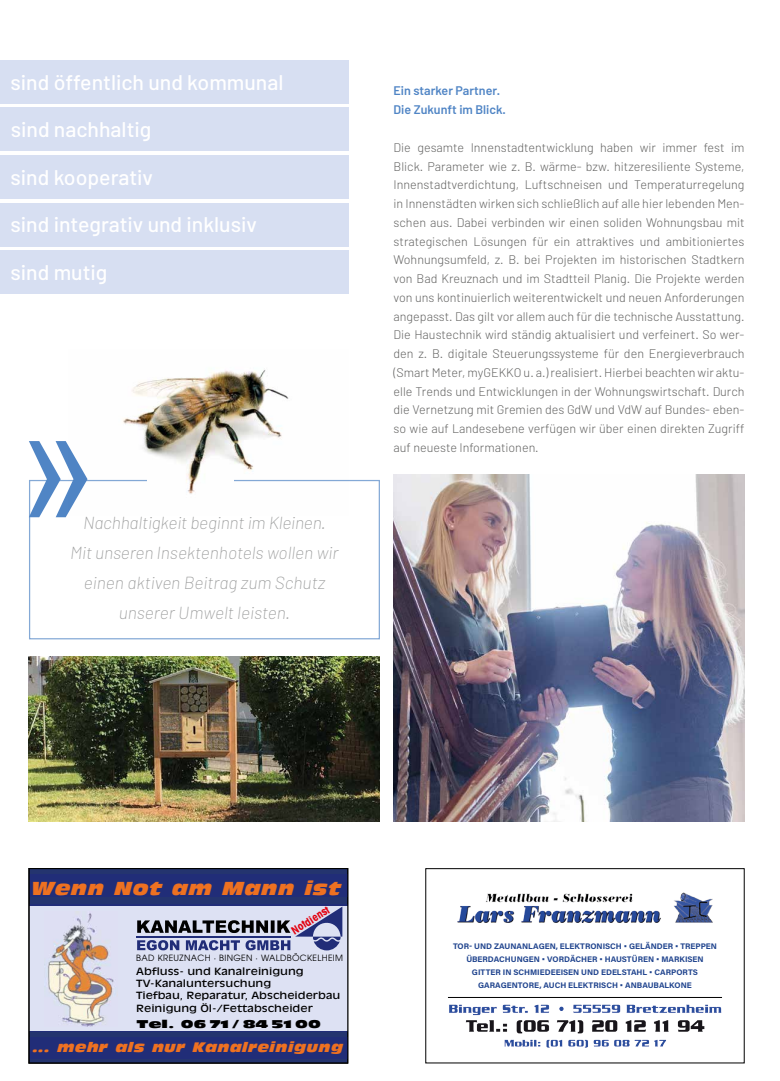
<style>
.page{position:relative;width:780px;height:1081px;background:#fff}
.page>*{position:absolute;margin:0;border:0;box-sizing:border-box;transform-origin:0 0}
.t1{font:171px "Arial Narrow";color:#5085c5}
.t2{font:500 21.25px "Barlow";color:#fff}
.t3{font:italic 18.38px "Antique Olive LT Nord";letter-spacing:.04em;color:#ee7121}
.t4{font:italic 200 17.5px/30px "Barlow";color:#9c9d9d;text-align:center}
.t5{font:italic 13.5px "Antique Olive LT Nord";letter-spacing:.04em;color:#ee7121}
.t6{font:300 12.5px/18.8px "Barlow";color:#636362;text-align:justify}
.t7{font:600 12.5px/18.8px "Barlow";color:#5085c5}
.t8{font:11px "Antique Olive LT Nord";color:#000;scale:1.3 1}
.t9{font:700 condensed 11px "Avant Garde LT";color:#e3000f}
.t10{font:9.75px/11.8px "Antique Olive LT";color:#000;scale:1.2 1}
.t11{font:8.62px "Avant Garde LT";letter-spacing:.04em;color:#000}
.t12{font:8.12px/13.1px "Acumin Variable Concept";color:#20448e;text-align:center}
</style>
<div class="page">
<div style="left:29px;top:480px;width:351px;height:159px;background:#fff;border:1px solid #5085c5"></div>
<div style="left:29px;top:868px;width:319px;height:195px;background:#24346f"></div>
<div style="left:29px;top:874px;width:319px;height:23px;background:#212d78"></div>
<div style="left:30px;top:1037px;width:318px;height:22px;background:#212d78"></div>
<div style="left:29px;top:904px;width:319px;height:128px;background:#212d78"></div>
<div style="left:29px;top:906px;width:319px;height:125px;background:#dde1f3"></div>
<img style="left:44px;top:911px;width:70px;height:116px">
<svg style="left:137px;top:907px;width:205px;height:43px"></svg>
<div style="left:29px;top:868px;width:319px;height:195px;border:1px solid #000"></div>
<img style="left:458px;top:893px;width:254px;height:30px">
<img style="left:449px;top:1004px;width:273px;height:44px">
<hr style="left:448px;top:997px;width:274px;height:1px;background:#000">
<div style="left:425px;top:868px;width:319px;height:195px;border:1px solid #000"></div>
<img style="left:393px;top:475px;width:351px;height:346px">
<div style="left:0;top:60px;width:348px;height:43px;background:#d7dff2"></div>
<div style="left:0;top:108px;width:348px;height:43px;background:#d7dff2"></div>
<div style="left:0;top:156px;width:348px;height:43px;background:#d7dff2"></div>
<div style="left:0;top:203px;width:348px;height:43px;background:#d7dff2"></div>
<div style="left:0;top:250px;width:348px;height:44px;background:#d7dff2"></div>
<img style="left:29px;top:656px;width:350px;height:165px">
<img style="left:68px;top:370px;width:280px;height:124px">
<h2 class="t2" style="left:11px;top:69px;width:274px">sind öffentlich und kommunal</h2>
<h2 class="t2" style="left:11px;top:116px;width:142px">sind nachhaltig</h2>
<h2 class="t2" style="left:11px;top:164px;width:144px">sind kooperativ</h2>
<h2 class="t2" style="left:11px;top:211px;width:248px">sind integrativ und inklusiv</h2>
<h2 class="t2" style="left:11px;top:259px;width:98px">sind mutig</h2>
<h1 class="t1" style="left:19px;top:337px;width:79px">»</h1>
<h3 class="t4" style="left:70px;top:507px;width:270px">Nachhaltigkeit beginnt im Kleinen.<br>Mit unseren Insektenhotels wollen wir einen aktiven Beitrag zum Schutz unserer Umwelt leisten.</h3>
<p class="t7" style="left:393px;top:81px;width:114px">Ein starker Partner.<br>Die Zukunft im Blick.</p>
<p class="t6" style="left:393px;top:138px;width:352px">Die gesamte Innenstadtentwicklung haben wir immer fest im Blick. Parameter wie z. B. wärme- bzw. hitzeresiliente Systeme, Innenstadtverdichtung, Luftschneisen und Temperaturregelung in Innenstädten wirken sich schließlich auf alle hier lebenden Men&shy;schen aus. Dabei verbinden wir einen soliden Wohnungsbau mit strategischen Lösungen für ein attraktives und ambitioniertes Wohnungsumfeld, z. B. bei Projekten im historischen Stadtkern von Bad Kreuznach und im Stadtteil Planig. Die Projekte werden von uns kontinuierlich weiterentwickelt und neuen Anforderungen angepasst. Das gilt vor allem auch für die technische Ausstattung.<br>Die Haustechnik wird ständig aktualisiert und verfeinert. So wer&shy;den z. B. digitale Steuerungssysteme für den Energieverbrauch (Smart Meter, myGEKKO u. a.) realisiert. Hierbei beachten wir aktu&shy;elle Trends und Entwicklungen in der Wohnungswirtschaft. Durch die Vernetzung mit Gremien des GdW und VdW auf Bundes- eben&shy;so wie auf Landesebene verfügen wir über einen direkten Zugriff auf neueste Informationen.</p>
<h3 class="t3" style="left:32px;top:876px;width:310px">Wenn Not am Mann ist</h3>
<h3 class="t3" style="left:32px;top:882px;width:310px">Wenn Not am Mann ist</h3>
<h3 class="t3" style="left:33px;top:887px;width:310px">Wenn Not am Mann ist</h3>
<p class="t9" style="left:288px;top:920px;width:44px;rotate:-32deg">Notdienst</p>
<p class="t9" style="left:288px;top:925px;width:44px;rotate:-32deg">Notdienst</p>
<p class="t9" style="left:289px;top:931px;width:44px;rotate:-32deg">Notdienst</p>
<p class="t11" style="left:136px;top:947px;width:208px">BAD KREUZNACH · BINGEN · WALDBÖCKELHEIM</p>
<p class="t10" style="left:136px;top:961px;width:141px">Abfluss- und Kanalreinigung<br>TV-Kanaluntersuchung</p>
<p class="t10" style="left:136px;top:983px;width:172px;line-height:13.2px;text-indent:6px">iefbau, Repa atur, Abscheiderbau<br>Reinigung Öl-/Fettabscheider</p>
<p class="t8" style="left:136px;top:1011px;width:143px">Tel. 06 71 / 84 51 00</p>
<p class="t11" style="left:136px;top:952px;width:208px">BAD KREUZNACH · BINGEN · WALDBÖCKELHEIM</p>
<p class="t10" style="left:136px;top:966px;width:172px">Abfluss- und Kanalreinigung<br>TV-Kanaluntersuchung<br>Tiefbau, Reparatur, Abscheiderbau</p>
<p class="t10" style="left:136px;top:1003px;width:149px">Reinigung Öl-/Fettabscheider</p>
<p class="t8" style="left:136px;top:1017px;width:143px">Tel. 06 71 / 84 51 00</p>
<p class="t11" style="left:137px;top:958px;width:208px">BAD KREUZNACH · BINGEN · WALDBÖCKELHEIM</p>
<p class="t10" style="left:137px;top:971px;width:172px">Abfluss- und Kanalreinigung<br>TV-Kanaluntersuchung<br>Tiefbau, Reparatur, Abscheiderbau</p>
<p class="t10" style="left:137px;top:1008px;width:149px">Reinigung Öl-/Fettabscheider</p>
<p class="t8" style="left:137px;top:1022px;width:143px">Tel. 06 71 / 84 51 00</p>
<p class="t5" style="left:32px;top:1033px;width:311px">... mehr als nur Kanalreinigung</p>
<p class="t5" style="left:33px;top:1038px;width:311px">... mehr als nur Kanalreinigung</p>
<p class="t12" style="left:453px;top:939px;width:265px">TOR- UND ZAUNANLAGEN, ELEKTRONISCH • GELÄNDER • TREPPEN ÜBERDACHUNGEN • VORDÄCHER • HAUSTÜREN • MARKISEN GITTER IN SCHMIEDEEISEN UND EDELSTAHL • CARPORTS GARAGENTORE, AUCH ELEKTRISCH • ANBAUBALKONE</p>
</div>
